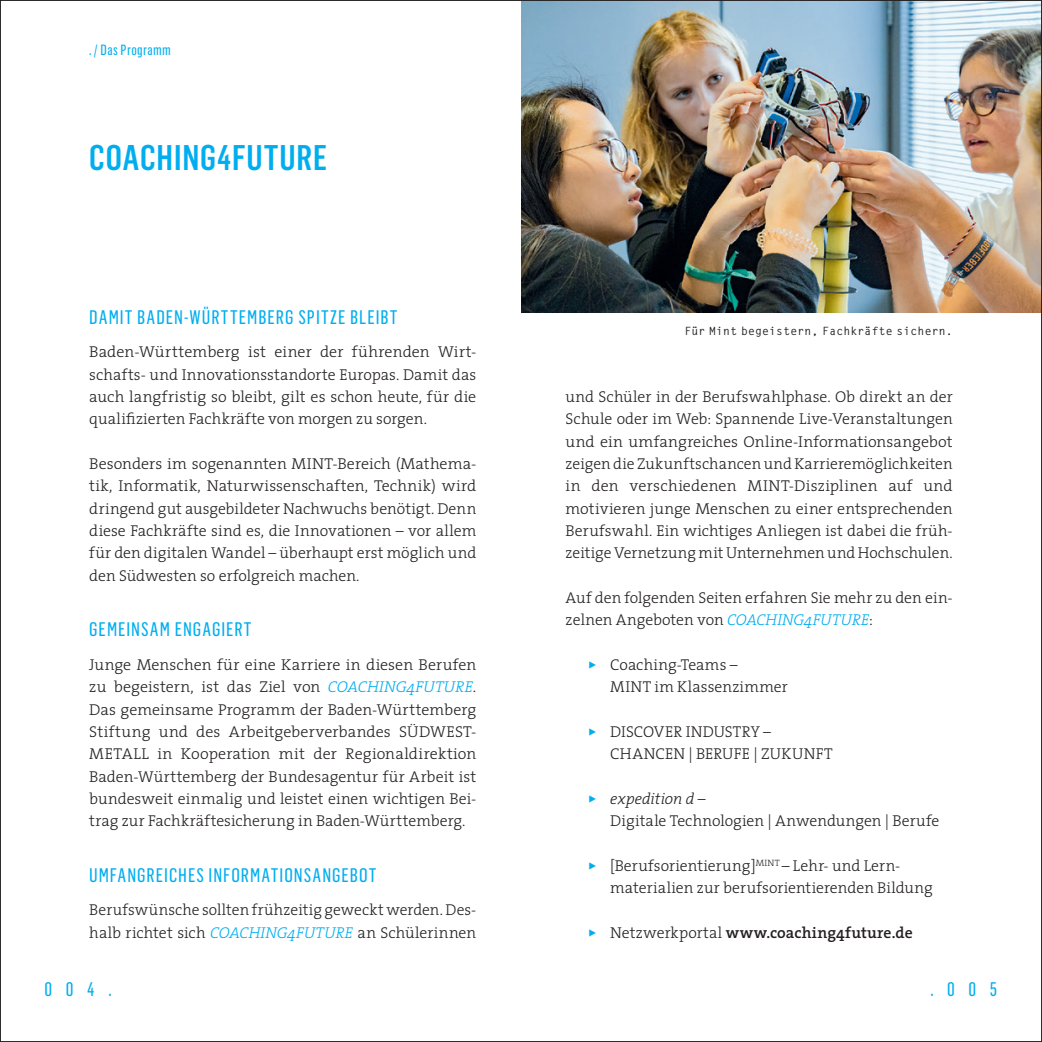
<style>
.page{position:relative;width:1042px;height:1042px;background:#fff}
.page>*{position:absolute;margin:0;border:0;box-sizing:border-box;transform-origin:0 0}
.t1{font:500 35px "Flama Condensed";letter-spacing:.025em;color:#00aeef}
.t2{font:19.25px "Flama Condensed Basic";letter-spacing:.055em;color:#00aeef}
.t3{font:300 15.75px/22.4px "The Serif";letter-spacing:.005em;color:#231f20}
.t4{font:600 15.75px "The Serif";letter-spacing:.015em;color:#231f20}
.t5{font:15.75px "The Serif HP3 Lig IT";letter-spacing:-.005em;color:#231f20}
.t6{font:14.53px "Flama Condensed Basic";letter-spacing:.025em;color:#00aeef}
.t7{font:700 11.38px "Letter Gothic Std";letter-spacing:.02em;color:#231f20}
.s1{font-family:"The Serif HP3 Lig IT";font-weight:400;color:#00aeef}
.s2{font-family:"Letter Gothic Std";font-weight:700;font-size:14px;color:#00aeef}
.s3{font-family:"The Serif";font-weight:300}
.s4{font-weight:300}
</style>
<div class="page">
<img style="left:521px;top:2px;width:519px;height:311px">
<p class="t6" style="left:89px;top:41px;width:83px">. / Das Programm</p>
<h1 class="t1" style="left:89px;top:135px;width:239px">COACHING4FUTURE</h1>
<p class="t2" style="left:89px;top:305px;width:310px">DAMIT BADEN-WÜRTTEMBERG SPITZE BLEIBT</p>
<p class="t3" style="left:89px;top:341px;width:388px;text-align:justify">Baden-Württemberg ist einer der führenden Wirt&shy;schafts- und Innovationsstandorte Europas. Damit das auch langfristig so bleibt, gilt es schon heute, für die qualifizierten Fachkräfte von morgen zu sorgen.</p>
<p class="t3" style="left:89px;top:452px;width:388px;text-align:justify">Besonders im sogenannten MINT-Bereich (Mathema&shy;tik, Informatik, Naturwissenschaften, Technik) wird dringend gut ausgebildeter Nachwuchs benötigt. Denn diese Fachkräfte sind es, die Innovationen – vor allem für den digitalen Wandel – überhaupt erst möglich und den Südwesten so erfolgreich machen.</p>
<p class="t2" style="left:89px;top:617px;width:164px">GEMEINSAM ENGAGIERT</p>
<p class="t3" style="left:89px;top:653px;width:388px;text-align:justify">Junge Menschen für eine Karriere in diesen Berufen zu begeistern, ist das Ziel von <span class="s1">COACHING4FUTURE</span>.<br>Das gemeinsame Programm der Baden-Württemberg Stiftung und des Arbeitgeberverbandes SÜDWEST-METALL in Kooperation mit der Regionaldirektion Baden-Württemberg der Bundesagentur für Arbeit ist bundesweit einmalig und leistet einen wichtigen Bei&shy;trag zur Fachkräftesicherung in Baden-Württemberg.</p>
<p class="t2" style="left:89px;top:863px;width:289px">UMFANGREICHES INFORMATIONSANGEBOT</p>
<p class="t3" style="left:89px;top:899px;width:388px">Berufswünsche sollten frühzeitig geweckt werden. Des&shy;halb richtet sich <span class="s1">COACHING4FUTURE</span> an Schülerinnen</p>
<p class="t7" style="left:684px;top:324px;width:270px">Für Mint begeistern, Fachkräfte sichern.</p>
<p class="t3" style="left:566px;top:385px;width:388px;text-align:justify">und Schüler in der Berufswahlphase. Ob direkt an der Schule oder im Web: Spannende Live-Veranstaltungen und ein umfangreiches Online-Informationsangebot zeigen die Zukunftschancen und Karrieremöglichkeiten in den verschiedenen MINT-Disziplinen auf und motivieren junge Menschen zu einer entsprechenden Berufswahl. Ein wichtiges Anliegen ist dabei die früh&shy;zeitige Vernetzung mit Unternehmen und Hochschulen.</p>
<p class="t3" style="left:566px;top:586px;width:388px">Auf den folgenden Seiten erfahren Sie mehr zu den ein&shy;zelnen Angeboten von <span class="s1">COACHING4FUTURE</span>:</p>
<p class="t3" style="left:610px;top:653px;width:179px;text-indent:-22px"><span class="s2">▶</span> Coaching-Teams –<br>MINT im Klassenzimmer</p>
<p class="t3" style="left:610px;top:720px;width:224px;text-indent:-22px"><span class="s2">▶</span> DISCOVER INDUSTRY –<br>CHANCEN | BERUFE | ZUKUNFT</p>
<p class="t5" style="left:588px;top:788px;width:119px"><span class="s2">▶</span> expedition d <span class="s3">–</span></p>
<p class="t3" style="left:610px;top:810px;width:331px">Digitale Technologien | Anwendungen | Berufe</p>
<p class="t3" style="left:610px;top:854px;width:324px;text-indent:-22px"><span class="s2">▶</span> [Berufsorientierung]<sup>MINT</sup> – Lehr- und Lern&shy;materialien zur berufsorientierenden Bildung</p>
<p class="t4" style="left:588px;top:922px;width:326px"><span class="s2">▶</span> <span class="s4">Netzwerkportal</span> www.coaching4future.de</p>
<p class="t2" style="left:45px;top:977px;width:68px">004.</p>
<p class="t2" style="left:930px;top:977px;width:68px">.005</p>
</div>
